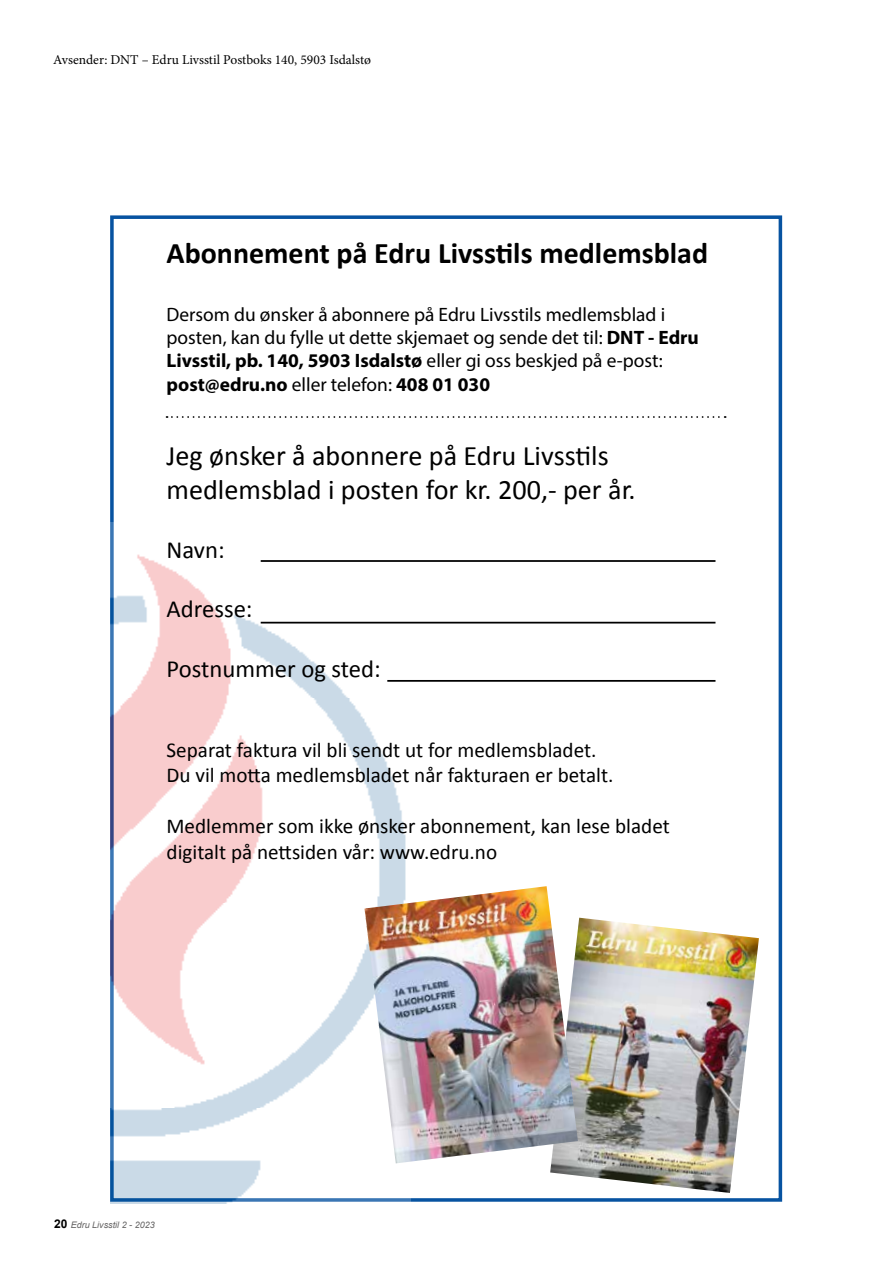
<style>
.page{position:relative;width:893px;height:1263px;background:#fff}
.page>*{position:absolute;margin:0;border:0;box-sizing:border-box;transform-origin:0 0}
.t1{font:700 30px "Calibri";color:#000}
.t2{font:28.2px/33.9px "Calibri";color:#000}
.t3{font:24.75px "Calibri";color:#000}
.t4{font:21.15px/25.3px "Calibri";color:#000}
.t5{font:19.35px/23.2px "Myriad Pro";color:#000}
.t6{font:13.5px "Minion Pro";color:#000}
.t7{font:italic 9px "Arial";color:#646363}
.s1{font-weight:700}
.s2{font-weight:700;font-style:normal;font-size:12px;color:#000}
</style>
<div class="page">
<img style="left:110px;top:522px;width:300px;height:681px">
<hr style="left:261px;top:560px;width:454px;height:2px;background:#000">
<hr style="left:261px;top:622px;width:454px;height:1px;background:#000">
<hr style="left:387px;top:680px;width:328px;height:2px;background:#000">
<img style="left:550px;top:918px;width:209px;height:275px">
<img style="left:364px;top:886px;width:214px;height:277px">
<svg style="left:167px;top:416px;width:559px;height:2px"></svg>
<p class="t6" style="left:53px;top:50px;width:319px">Avsender: DNT – Edru Livsstil Postboks 140, 5903 Isdalstø</p>
<h1 class="t1" style="left:167px;top:232px;width:543px">Abonnement på Edru Livsstils medlemsblad</h1>
<p class="t5" style="left:167px;top:302px;width:534px">Dersom du ønsker å abonnere på Edru Livsstils medlemsblad i posten, kan du fylle ut dette skjemaet og sende det til: <span class="s1">DNT - Edru Livsstil, pb. 140, 5903 Isdalstø</span> eller gi oss beskjed på e-post: <span class="s1">post@edru.no</span> eller telefon: <span class="s1">408 01 030</span></p>
<h2 class="t2" style="left:167px;top:438px;width:471px">Jeg ønsker å abonnere på Edru Livsstils medlemsblad i posten for kr. 200,- per år.</h2>
<p class="t3" style="left:167px;top:533px;width:60px">Navn:</p>
<p class="t3" style="left:167px;top:592px;width:88px">Adresse:</p>
<p class="t3" style="left:167px;top:651px;width:216px">Postnummer og sted:</p>
<p class="t4" style="left:167px;top:737px;width:448px">Separat faktura vil bli sendt ut for medlemsbladet.<br>Du vil motta medlemsbladet når fakturaen er betalt.</p>
<p class="t4" style="left:167px;top:813px;width:505px">Medlemmer som ikke ønsker abonnement, kan lese bladet digitalt på nettsiden vår: www.edru.no</p>
<p class="t7" style="left:54px;top:1219px;width:102px"><span class="s2">20</span> Edru Livsstil 2 - 2023</p>
</div>
